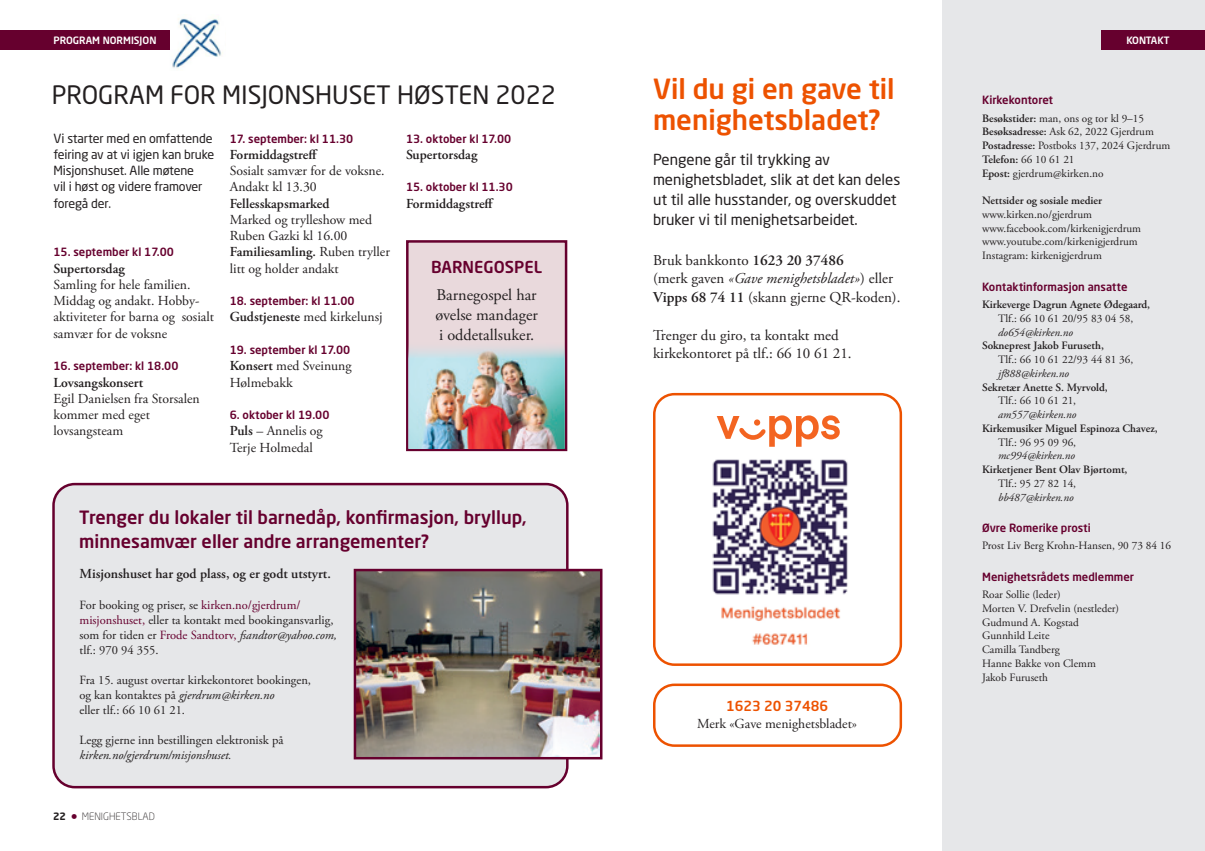
<style>
.page{position:relative;width:1205px;height:851px;background:#fff}
.page>*{position:absolute;margin:0;border:0;box-sizing:border-box;transform-origin:0 0}
.t1{font:500 27.5px/31.2px "Neo Sans Std";color:#ed5200}
.t2{font:25px "Neo Sans Std";color:#231f20}
.t3{font:500 18.12px/23.8px "Neo Sans Std";color:#66002e}
.t4{font:16.25px/20px "Adobe Garamond Pro";color:#231f20;text-align:justify}
.t5{font:500 16.25px "Neo Sans Std";color:#66002e}
.t6{font:15px/18.8px "Adobe Garamond Pro";color:#231f20}
.t7{font:15px/20px "Neo Sans Std";color:#231f20}
.t8{font:13.75px/16.2px "Adobe Garamond Pro";color:#231f20}
.t9{font:600 13.75px "Adobe Garamond Pro";color:#231f20}
.t10{font:500 13.75px "Neo Sans Std";color:#ed5200}
.t11{font:12.5px/15px "Adobe Garamond Pro";color:#231f20}
.t12{font:12.5px/16.2px "Neo Sans Std";letter-spacing:-.01em;color:#231f20}
.t13{font:italic 12.5px "Adobe Garamond Pro";color:#231f20}
.t14{font:11.25px/13.8px "Adobe Garamond Pro";color:#231f20}
.t15{font:500 11.25px "Neo Sans Std";color:#66002e}
.t16{font:600 11.25px "Adobe Garamond Pro";color:#231f20}
.t17{font:italic 11.25px "Adobe Garamond Pro";color:#231f20}
.t18{font:300 10px "Neo Sans Std";color:#231f20}
.t19{font:500 10px "Neo Sans Std";color:#fff}
.t20{font:500 10px "Neo Sans Std";letter-spacing:-.02em;color:#fff}
.s1{font-weight:600}
.s2{color:#66002e}
.s3{font-style:italic}
.s4{font-weight:700}
.s5{font-weight:500;font-size:15px;color:#66002e}
</style>
<div class="page">
<div style="left:943px;top:0;width:262px;height:850px;background:#e6e7e9"></div>
<div style="left:1101px;top:30px;width:104px;height:20px;background:#66002e"></div>
<div style="left:653px;top:393px;width:249px;height:272px;border:2px solid #ed5200;border-radius:20px"></div>
<img style="left:712px;top:459px;width:136px;height:186px">
<svg style="left:717px;top:415px;width:123px;height:31px"></svg>
<div style="left:653px;top:683px;width:249px;height:63px;border:2px solid #ed5200;border-radius:20px"></div>
<img style="left:169px;top:18px;width:54px;height:51px">
<div style="left:54px;top:484px;width:513px;height:303px;background:#e6e7e9;border-radius:21px"></div>
<div style="left:52px;top:483px;width:516px;height:305px;border:2px solid #66002e;border-radius:21px"></div>
<div style="left:0;top:30px;width:169px;height:20px;background:#66002e"></div>
<div style="left:407px;top:241px;width:159px;height:209px;background:#e9d9dc"></div>
<div style="left:406px;top:240px;width:161px;height:211px;border:2px solid #66002e"></div>
<img style="left:408px;top:341px;width:157px;height:107px">
<img style="left:357px;top:571px;width:242px;height:185px">
<div style="left:354px;top:568px;width:248px;height:191px;border:2px solid #66002e"></div>
<p class="t19" style="left:54px;top:34px;width:104px">PROGRAM NORMISJON</p>
<h2 class="t2" style="left:52px;top:80px;width:506px">PROGRAM FOR MISJONSHUSET HØSTEN 2022</h2>
<p class="t12" style="left:54px;top:130px;width:162px">Vi starter med en omfattende feiring av at vi igjen kan bruke<br>Misjonshuset. Alle møtene<br>vil i høst og videre framover foregå der.</p>
<p class="t15" style="left:54px;top:245px;width:122px">15. september kl 17.00</p>
<p class="t9" style="left:54px;top:260px;width:73px">Supertorsdag</p>
<p class="t8" style="left:54px;top:277px;width:162px">Samling for hele familien.<br>Middag og andakt. Hobby&shy;aktiviteter for barna og sosialt samvær for de voksne</p>
<p class="t15" style="left:54px;top:359px;width:126px">16. september: kl 18.00</p>
<p class="t9" style="left:54px;top:374px;width:91px">Lovsangskonsert</p>
<p class="t8" style="left:54px;top:391px;width:148px">Egil Danielsen fra Storsalen kommer med eget lovsangsteam</p>
<p class="t15" style="left:230px;top:131px;width:125px">17. september: kl 11.30</p>
<p class="t9" style="left:230px;top:146px;width:89px">Formiddagstreff</p>
<p class="t8" style="left:230px;top:163px;width:156px">Sosialt samvær for de voksne.<br>Andakt kl 13.30</p>
<p class="t9" style="left:230px;top:195px;width:101px">Fellesskapsmarked</p>
<p class="t8" style="left:230px;top:212px;width:162px">Marked og trylleshow med<br>Ruben Gazki kl 16.00<br><span class="s1">Familiesamling.</span> Ruben tryller litt og holder andakt</p>
<p class="t15" style="left:230px;top:294px;width:126px">18. september: kl 11.00</p>
<p class="t8" style="left:230px;top:309px;width:154px"><span class="s1">Gudstjeneste</span> med kirkelunsj</p>
<p class="t15" style="left:230px;top:342px;width:122px">19. september kl 17.00</p>
<p class="t8" style="left:230px;top:358px;width:123px"><span class="s1">Konsert</span> med Sveinung<br>Hølmebakk</p>
<p class="t15" style="left:230px;top:408px;width:101px">6. oktober kl 19.00</p>
<p class="t8" style="left:230px;top:423px;width:94px"><span class="s1">Puls</span> – Annelis og<br>Terje Holmedal</p>
<p class="t15" style="left:406px;top:131px;width:107px">13. oktober kl 17.00</p>
<p class="t9" style="left:406px;top:146px;width:73px">Supertorsdag</p>
<p class="t15" style="left:406px;top:180px;width:108px">15. oktober kl 11.30</p>
<p class="t9" style="left:406px;top:195px;width:89px">Formiddagstreff</p>
<h3 class="t5" style="left:431px;top:256px;width:112px">BARNEGOSPEL</h3>
<h3 class="t4" style="left:435px;top:285px;width:104px">Barnegospel har øvelse mandager i oddetallsuker.</h3>
<h3 class="t3" style="left:79px;top:505px;width:449px">Trenger du lokaler til barnedåp, konfirmasjon, bryllup, minnesamvær eller andre arrangementer?</h3>
<p class="t9" style="left:79px;top:565px;width:253px">Misjonshuset har god plass, og er godt utstyrt.</p>
<p class="t11" style="left:79px;top:598px;width:259px">For booking og priser, se <span class="s2">kirken.no/gjerdrum/ misjonshuset,</span> eller ta kontakt med bookingansvarlig, som for tiden er <span class="s2">Frode Sandtorv,</span> <span class="s3">fsandtor@yahoo.com, </span>tlf.: 970 94 355.</p>
<p class="t11" style="left:79px;top:673px;width:233px">Fra 15. august overtar kirkekontoret bookingen, og kan kontaktes på <span class="s3">gjerdrum@kirken.no<br></span>eller tlf.: 66 10 61 21.</p>
<p class="t11" style="left:79px;top:733px;width:205px">Legg gjerne inn bestillingen elektronisk på</p>
<p class="t13" style="left:79px;top:747px;width:154px">kirken.no/gjerdrum/misjonshuset.</p>
<p class="t18" style="left:53px;top:810px;width:103px"><span class="s4">22</span> <span class="s5">•</span> MENIGHETSBLAD</p>
<h1 class="t1" style="left:653px;top:73px;width:243px">Vil du gi en gave til menighetsbladet?</h1>
<h3 class="t7" style="left:653px;top:149px;width:249px">Pengene går til trykking av menighetsbladet, slik at det kan deles ut til alle husstander, og overskuddet bruker vi til menighetsarbeidet.</h3>
<h3 class="t6" style="left:653px;top:251px;width:249px">Bruk bankkonto <span class="s1">1623 20 37486<br></span>(merk gaven <span class="s3">«Gave menighetsbladet»</span>) eller<br><span class="s1">Vipps 68 74 11</span> (skann gjerne QR-koden).</h3>
<h3 class="t6" style="left:653px;top:326px;width:200px">Trenger du giro, ta kontakt med kirkekontoret på tlf.: 66 10 61 21.</h3>
<p class="t10" style="left:726px;top:697px;width:104px">1623 20 37486</p>
<p class="t8" style="left:697px;top:715px;width:161px">Merk «Gave menighetsbladet»</p>
<p class="t20" style="left:1126px;top:34px;width:45px">KONTAKT</p>
<p class="t15" style="left:982px;top:93px;width:73px">Kirkekontoret</p>
<p class="t14" style="left:982px;top:112px;width:190px"><span class="s1">Besøkstider:</span> man, ons og tor kl 9–15<br><span class="s1">Besøksadresse:</span> Ask 62, 2022 Gjerdrum<br><span class="s1">Postadresse:</span> Postboks 137, 2024 Gjerdrum<br><span class="s1">Telefon:</span> 66 10 61 21<br><span class="s1">Epost:</span> gjerdrum@kirken.no</p>
<p class="t16" style="left:982px;top:194px;width:121px">Nettsider og sosiale medier</p>
<p class="t14" style="left:982px;top:208px;width:161px">www.kirken.no/gjerdrum www.facebook.com/kirkenigjerdrum www.youtube.com/kirkenigjerdrum<br>Instagram: kirkenigjerdrum</p>
<p class="t15" style="left:982px;top:279px;width:147px">Kontaktinformasjon ansatte</p>
<p class="t16" style="left:982px;top:298px;width:169px">Kirkeverge Dagrun Agnete Ødegaard,</p>
<p class="t14" style="left:998px;top:312px;width:137px">Tlf.: 66 10 61 20/95 83 04 58,</p>
<p class="t17" style="left:998px;top:325px;width:76px">do654@kirken.no</p>
<p class="t16" style="left:982px;top:339px;width:123px">Sokneprest Jakob Furuseth,</p>
<p class="t14" style="left:998px;top:353px;width:137px">Tlf.: 66 10 61 22/93 44 81 36,</p>
<p class="t17" style="left:998px;top:366px;width:72px">jf888@kirken.no</p>
<p class="t16" style="left:982px;top:380px;width:127px">Sekretær Anette S. Myrvold,</p>
<p class="t14" style="left:998px;top:394px;width:79px">Tlf.: 66 10 61 21,</p>
<p class="t17" style="left:998px;top:407px;width:80px">am557@kirken.no</p>
<p class="t16" style="left:982px;top:421px;width:177px">Kirkemusiker Miguel Espinoza Chavez,</p>
<p class="t14" style="left:998px;top:435px;width:79px">Tlf.: 96 95 09 96,</p>
<p class="t17" style="left:998px;top:449px;width:79px">mc994@kirken.no</p>
<p class="t16" style="left:982px;top:463px;width:147px">Kirketjener Bent Olav Bjørtomt,</p>
<p class="t14" style="left:998px;top:476px;width:79px">Tlf.: 95 27 82 14,</p>
<p class="t17" style="left:998px;top:490px;width:77px">bb487@kirken.no</p>
<p class="t15" style="left:982px;top:520px;width:110px">Øvre Romerike prosti</p>
<p class="t14" style="left:982px;top:539px;width:190px">Prost Liv Berg Krohn-Hansen, 90 73 84 16</p>
<p class="t15" style="left:982px;top:569px;width:154px">Menighetsrådets medlemmer</p>
<p class="t14" style="left:982px;top:588px;width:139px">Roar Sollie (leder)<br>Morten V. Drefvelin (nestleder)<br>Gudmund A. Kogstad<br>Gunnhild Leite<br>Camilla Tandberg<br>Hanne Bakke von Clemm<br>Jakob Furuseth</p>
</div>
